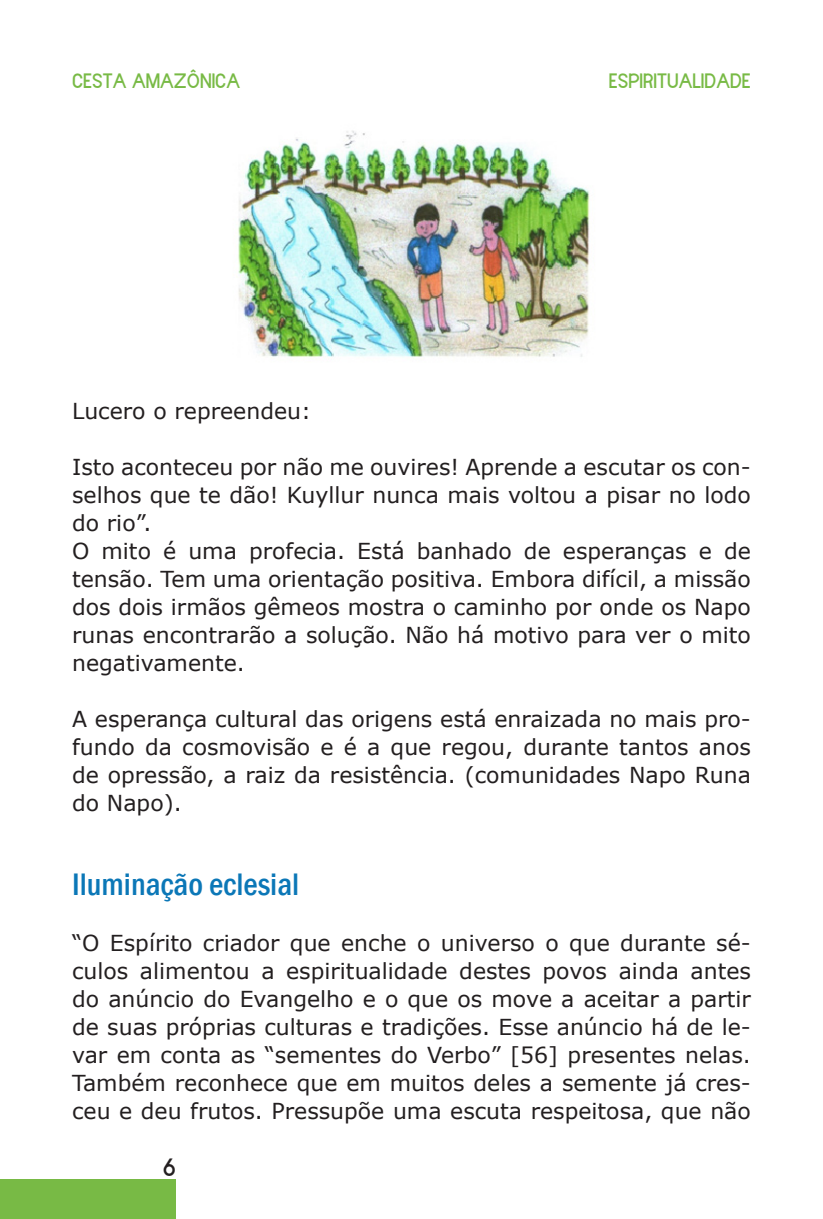
<style>
.page{position:relative;width:823px;height:1219px;background:#fff}
.page>*{position:absolute;margin:0;border:0;box-sizing:border-box;transform-origin:0 0}
.Parrafo_just{font:500 condensed 32px "Franklin Gothic";color:#0b77b7}
.t1{font:24px "Narrenschiff";color:#231f20}
.Parrafo_just-2{font:22px/28px "Verdana";color:#231f20;text-align:justify}
.t2{font:20px "Narrenschiff";color:#78ba45}
</style>
<div class="page">
<div style="left:0;top:1179px;width:176px;height:40px;background:#78ba45"></div>
<img style="left:238px;top:130px;width:352px;height:227px">
<p class="t2" style="left:72px;top:69px;width:169px">CESTA AMAZÔNICA</p>
<p class="t2" style="left:608px;top:69px;width:143px">ESPIRITUALIDADE</p>
<p class="Parrafo_just-2" style="left:72px;top:397px;width:240px">Lucero o repreendeu:</p>
<p class="Parrafo_just-2" style="left:72px;top:453px;width:680px">Isto aconteceu por não me ouvires! Aprende a escutar os con&shy;selhos que te dão! Kuyllur nunca mais voltou a pisar no lodo do rio”.</p>
<p class="Parrafo_just-2" style="left:72px;top:537px;width:680px">O mito é uma profecia. Está banhado de esperanças e de tensão. Tem uma orientação positiva. Embora difícil, a missão dos dois irmãos gêmeos mostra o caminho por onde os Napo runas encontrarão a solução. Não há motivo para ver o mito negativamente.</p>
<p class="Parrafo_just-2" style="left:72px;top:705px;width:680px">A esperança cultural das origens está enraizada no mais pro&shy;fundo da cosmovisão e é a que regou, durante tantos anos de opressão, a raiz da resistência. (comunidades Napo Runa do Napo).</p>
<p class="Parrafo_just" style="left:72px;top:864px;width:228px">Iluminação eclesial</p>
<p class="Parrafo_just-2" style="left:72px;top:929px;width:680px">“O Espírito criador que enche o universo o que durante sé&shy;culos alimentou a espiritualidade destes povos ainda antes do anúncio do Evangelho e o que os move a aceitar a partir de suas próprias culturas e tradições. Esse anúncio há de le&shy;var em conta as “sementes do Verbo” [56] presentes nelas.<br>Também reconhece que em muitos deles a semente já cres&shy;ceu e deu frutos. Pressupõe uma escuta respeitosa, que não</p>
<p class="t1" style="left:163px;top:1153px;width:15px">6</p>
</div>
